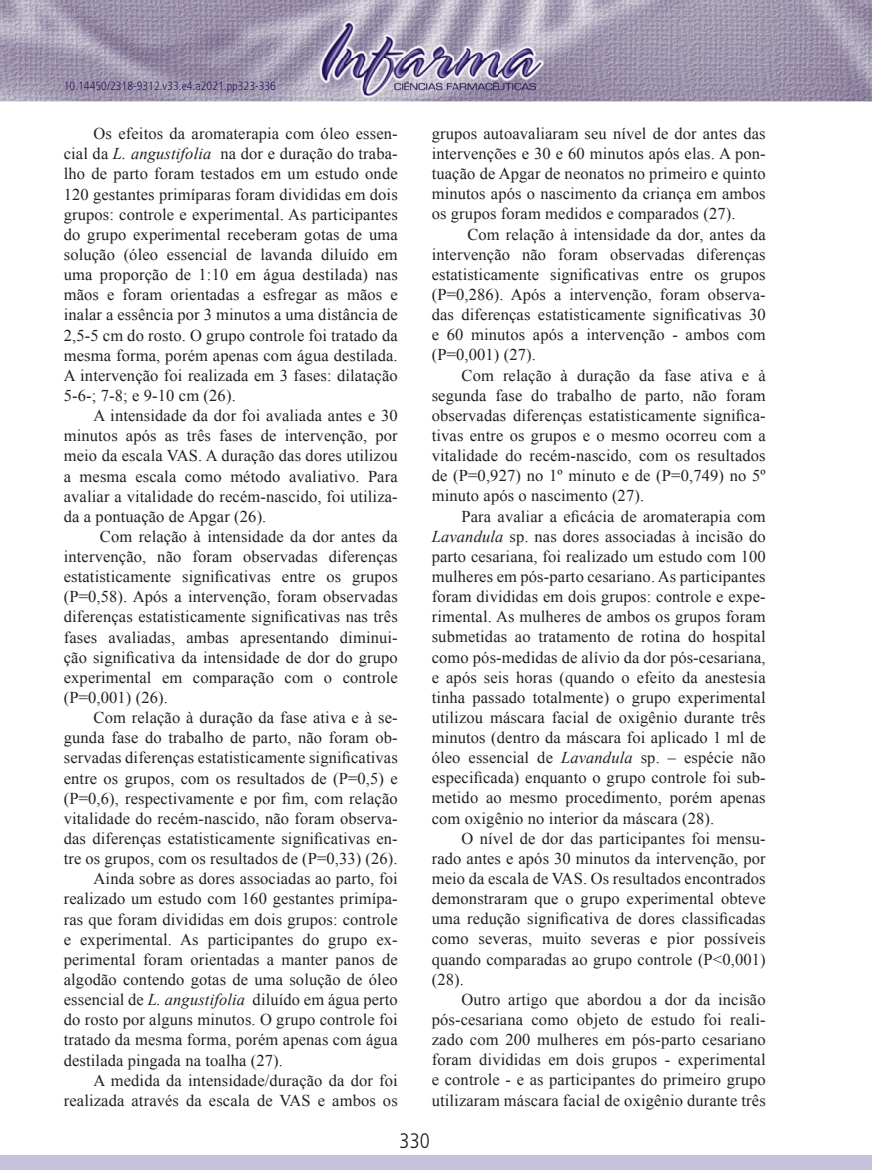
<style>
.page{position:relative;width:872px;height:1170px;background:#fff}
.page>*{position:absolute;margin:0;border:0;box-sizing:border-box;transform-origin:0 0}
.t1{font:300 condensed 21px "Frutiger LT Std";color:#231f20}
.t2{font:16.5px/20.1px "Times New Roman";letter-spacing:.01em;color:#231f20;text-align:justify}
.t3{font:300 condensed 12px "Frutiger LT Std";color:#2a1656}
.s1{font-style:italic}
</style>
<div class="page">
<img style="left:0;top:0;width:872px;height:101px">
<div style="left:0;top:1155px;width:872px;height:14px;background:#c6c1dd"></div>
<img style="left:319px;top:20px;width:225px;height:77px">
<p class="t3" style="left:64px;top:79px;width:214px">10.14450/2318-9312.v33.e4.a2021.pp323-336</p>
<p class="t2" style="left:64px;top:123px;width:335px;text-indent:30px">Os efeitos da aromaterapia com óleo essen&shy;cial da <span class="s1">L. angustifolia</span> na dor e duração do traba&shy;lho de parto foram testados em um estudo onde 120 gestantes primíparas foram divididas em dois grupos: controle e experimental. As participantes do grupo experimental receberam gotas de uma solução (óleo essencial de lavanda diluído em uma proporção de 1:10 em água destilada) nas mãos e foram orientadas a esfregar as mãos e inalar a essência por 3 minutos a uma distância de 2,5-5 cm do rosto. O grupo controle foi tratado da mesma forma, porém apenas com água destilada.<br>A intervenção foi realizada em 3 fases: dilatação 5-6-; 7-8; e 9-10 cm (26).</p>
<p class="t2" style="left:64px;top:405px;width:335px;text-indent:30px">A intensidade da dor foi avaliada antes e 30 minutos após as três fases de intervenção, por meio da escala VAS. A duração das dores utilizou a mesma escala como método avaliativo. Para avaliar a vitalidade do recém-nascido, foi utiliza&shy;da a pontuação de Apgar (26).</p>
<p class="t2" style="left:64px;top:526px;width:335px;text-indent:36px">Com relação à intensidade da dor antes da intervenção, não foram observadas diferenças estatisticamente significativas entre os grupos (P=0,58). Após a intervenção, foram observadas diferenças estatisticamente significativas nas três fases avaliadas, ambas apresentando diminui&shy;ção significativa da intensidade de dor do grupo experimental em comparação com o controle (P=0,001) (26).</p>
<p class="t2" style="left:94px;top:707px;width:306px">Com relação à duração da fase ativa e à se-</p>
<p class="t2" style="left:64px;top:727px;width:335px">gunda fase do trabalho de parto, não foram ob-</p>
<p class="t2" style="left:64px;top:747px;width:335px">servadas diferenças estatisticamente significativas</p>
<p class="t2" style="left:64px;top:767px;width:335px">entre os grupos, com os resultados de (P=0,5) e</p>
<p class="t2" style="left:64px;top:787px;width:335px">(P=0,6), respectivamente e por fim, com relação</p>
<p class="t2" style="left:64px;top:807px;width:335px">vitalidade do recém-nascido, não foram observa-</p>
<p class="t2" style="left:64px;top:827px;width:335px">das diferenças estatisticamente significativas en-</p>
<p class="t2" style="left:64px;top:848px;width:335px">tre os grupos, com os resultados de (P=0,33) (26).</p>
<p class="t2" style="left:94px;top:868px;width:306px">Ainda sobre as dores associadas ao parto, foi</p>
<p class="t2" style="left:64px;top:888px;width:335px">realizado um estudo com 160 gestantes primípa-</p>
<p class="t2" style="left:64px;top:908px;width:335px">ras que foram divididas em dois grupos: controle</p>
<p class="t2" style="left:64px;top:928px;width:335px">e experimental. As participantes do grupo ex-</p>
<p class="t2" style="left:64px;top:948px;width:335px">perimental foram orientadas a manter panos de</p>
<p class="t2" style="left:64px;top:968px;width:335px">algodão contendo gotas de uma solução de óleo</p>
<p class="t2" style="left:64px;top:988px;width:335px">essencial de <span class="s1">L. angustifolia</span> diluído em água perto</p>
<p class="t2" style="left:64px;top:1009px;width:335px">do rosto por alguns minutos. O grupo controle foi</p>
<p class="t2" style="left:64px;top:1029px;width:335px">tratado da mesma forma, porém apenas com água</p>
<p class="t2" style="left:64px;top:1049px;width:221px">destilada pingada na toalha (27).</p>
<p class="t2" style="left:94px;top:1069px;width:306px">A medida da intensidade/duração da dor foi</p>
<p class="t2" style="left:64px;top:1089px;width:335px">realizada através da escala de VAS e ambos os</p>
<p class="t2" style="left:432px;top:123px;width:335px">grupos autoavaliaram seu nível de dor antes das intervenções e 30 e 60 minutos após elas. A pon&shy;tuação de Apgar de neonatos no primeiro e quinto minutos após o nascimento da criança em ambos os grupos foram medidos e comparados (27).</p>
<p class="t2" style="left:432px;top:223px;width:335px;text-indent:36px">Com relação à intensidade da dor, antes da intervenção não foram observadas diferenças estatisticamente significativas entre os grupos (P=0,286). Após a intervenção, foram observa&shy;das diferenças estatisticamente significativas 30 e 60 minutos após a intervenção - ambos com (P=0,001) (27).</p>
<p class="t2" style="left:432px;top:364px;width:335px;text-indent:30px">Com relação à duração da fase ativa e à segunda fase do trabalho de parto, não foram observadas diferenças estatisticamente significa&shy;tivas entre os grupos e o mesmo ocorreu com a vitalidade do recém-nascido, com os resultados de (P=0,927) no 1º minuto e de (P=0,749) no 5º minuto após o nascimento (27).</p>
<p class="t2" style="left:432px;top:505px;width:335px;text-indent:30px">Para avaliar a eficácia de aromaterapia com <span class="s1">Lavandula</span> sp. nas dores associadas à incisão do parto cesariana, foi realizado um estudo com 100 mulheres em pós-parto cesariano. As participantes foram divididas em dois grupos: controle e expe&shy;rimental. As mulheres de ambos os grupos foram submetidas ao tratamento de rotina do hospital como pós-medidas de alívio da dor pós-cesariana, e após seis horas (quando o efeito da anestesia tinha passado totalmente) o grupo experimental utilizou máscara facial de oxigênio durante três minutos (dentro da máscara foi aplicado 1 ml de óleo essencial de <span class="s1">Lavandula</span> sp. – espécie não especificada) enquanto o grupo controle foi sub&shy;metido ao mesmo procedimento, porém apenas com oxigênio no interior da máscara (28).</p>
<p class="t2" style="left:432px;top:827px;width:335px;text-indent:30px">O nível de dor das participantes foi mensu&shy;rado antes e após 30 minutos da intervenção, por meio da escala de VAS. Os resultados encontrados demonstraram que o grupo experimental obteve uma redução significativa de dores classificadas como severas, muito severas e pior possíveis quando comparadas ao grupo controle (P&lt;0,001) (28).</p>
<p class="t2" style="left:432px;top:988px;width:335px;text-indent:30px">Outro artigo que abordou a dor da incisão pós-cesariana como objeto de estudo foi reali&shy;zado com 200 mulheres em pós-parto cesariano foram divididas em dois grupos - experimental e controle - e as participantes do primeiro grupo utilizaram máscara facial de oxigênio durante três</p>
<p class="t1" style="left:399px;top:1128px;width:32px">330</p>
</div>
